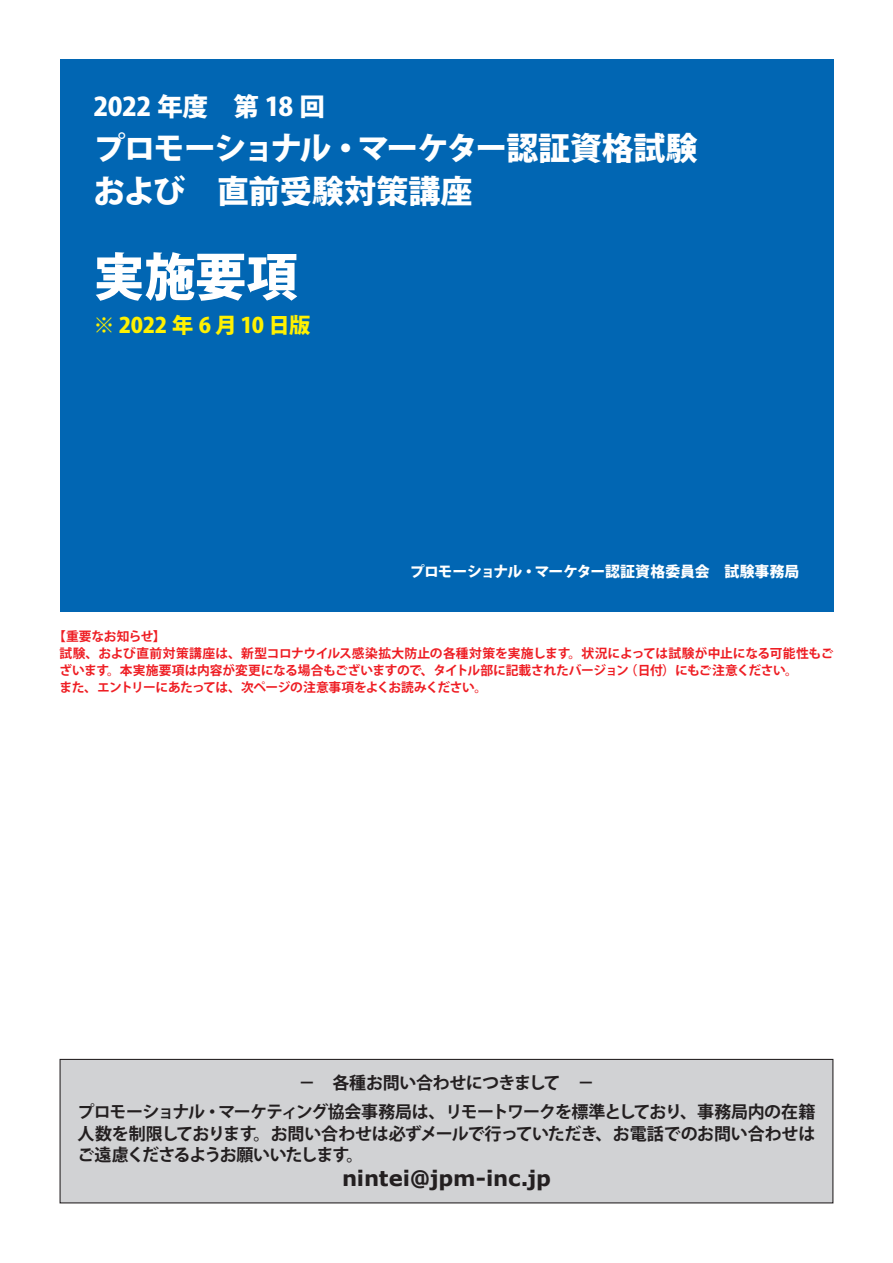
<style>
.page{position:relative;width:893px;height:1263px;background:#fff}
.page>*{position:absolute;margin:0;border:0;box-sizing:border-box;transform-origin:0 0}
.t1{font:800 51px "Koz Go Pro";color:#fff}
.t2{font:800 31.95px "Koz Go Pro";letter-spacing:-.03em;color:#fff}
.t3{font:800 31.95px "Koz Go Pro";letter-spacing:.005em;color:#fff}
.t4{font:800 25.5px "Koz Go Pro";letter-spacing:-.015em;color:#fff}
.t5{font:700 21.3px "Verdana";letter-spacing:-.01em;color:#231f20}
.t6{font:800 21.3px "Koz Go Pr 6 N";letter-spacing:.08em;color:#fff101}
.t7{font:700 16.95px/21.3px "Koz Go Pr 6 N";letter-spacing:-.035em;color:#231f20;text-align:justify}
.t8{font:800 14.85px "Koz Go Pro";letter-spacing:-.02em;color:#fff}
.t9{font:700 12.75px/17px "Koz Go Pr 6 N";letter-spacing:-.02em;color:#ee1d23}
.t10{font:700 12.75px "Koz Go Pr 6 N";letter-spacing:-.045em;color:#ee1d23}
</style>
<div class="page">
<div style="left:60px;top:60px;width:773px;height:552px;background:#0166b3"></div>
<div style="left:60px;top:1059px;width:773px;height:144px;background:#d1d2d4"></div>
<div style="left:60px;top:1059px;width:773px;height:144px;border:1px solid #231f20"></div>
<p class="t4" style="left:94px;top:90px;width:233px">2022 年度　第 18 回</p>
<p class="t2" style="left:94px;top:127px;width:606px">プロモーショナル・マーケター認証資格試験</p>
<p class="t3" style="left:94px;top:171px;width:380px">および　直前受験対策講座</p>
<p class="t1" style="left:94px;top:244px;width:206px">実施要項</p>
<p class="t6" style="left:94px;top:314px;width:218px">※2022年6月10日版</p>
<p class="t8" style="left:410px;top:561px;width:391px">プロモーショナル・マーケター認証資格委員会　試験事務局</p>
<p class="t9" style="left:53px;top:628px;width:114px">【重要なお知らせ】</p>
<p class="t9" style="left:60px;top:645px;width:775px">試験、および直前対策講座は、新型コロナウイルス感染拡大防止の各種対策を実施します。状況によっては試験が中止になる可能性もございます。本実施要項は内容が変更になる場合もございますので、タイトル部に記載されたバージョン（日付）にもご注意ください。</p>
<p class="t10" style="left:60px;top:680px;width:429px">また、エントリーにあたっては、次ページの注意事項をよくお読みください。</p>
<p class="t7" style="left:299px;top:1072px;width:297px">－　各種お問い合わせにつきまして　－</p>
<p class="t7" style="left:78px;top:1102px;width:739px">プロモーショナル・マーケティング協会事務局は、リモートワークを標準としており、事務局内の在籍人数を制限しております。お問い合わせは必ずメールで行っていただき、お電話でのお問い合わせはご遠慮くださるようお願いいたします。</p>
<p class="t5" style="left:342px;top:1163px;width:210px">nintei@jpm-inc.jp</p>
</div>
